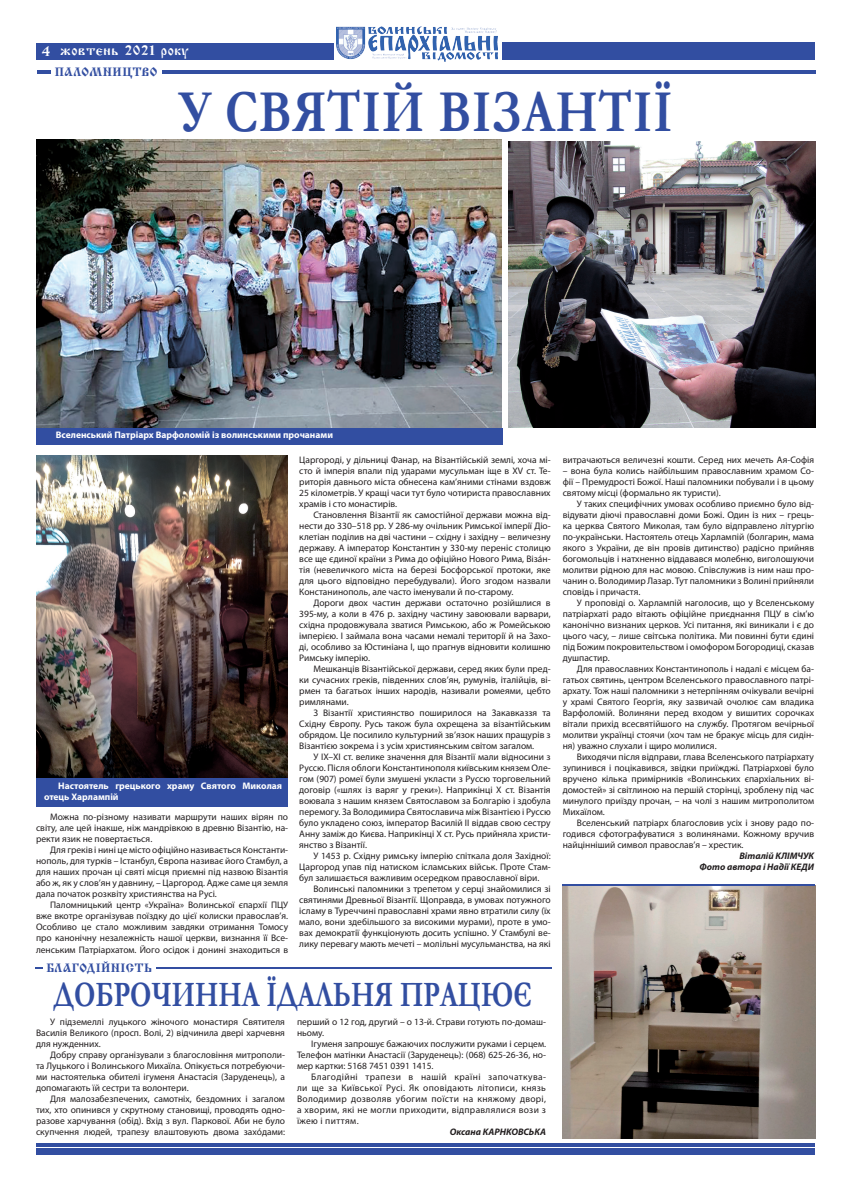
<style>
.page{position:relative;width:851px;height:1191px;background:#fff}
.page>*{position:absolute;margin:0;border:0;box-sizing:border-box;transform-origin:0 0}
.t1{font:700 60px "Garamond";letter-spacing:.02em;color:#324ea1;scale:.81 1}
.t2{font:700 36px "Garamond";color:#324ea1;scale:.75 1}
.t3{font:14px "Ukrainian Izhitsa";letter-spacing:.04em;color:#fff}
.t4{font:12px "Ukrainian Izhitsa";letter-spacing:.035em;color:#324ea1}
.t5{font:9.5px/11px "Myriad Pro";color:#231f20;text-align:justify}
.t6{font:700 9.5px/11px "Myriad Pro";color:#fff}
.t7{font:italic 700 9.5px/11px "Myriad Pro";color:#231f20;text-align:right}
</style>
<div class="page">
<img style="left:36px;top:139px;width:465px;height:288px">
<hr style="left:35px;top:967px;width:516px;height:1px;background:#324ea1">
<div style="left:36px;top:1149px;width:778px;height:6px;background:#324ea1"></div>
<hr style="left:36px;top:1143px;width:778px;height:3px;background:#324ea1">
<div style="left:502px;top:43px;width:312px;height:17px;background:#324ea1"></div>
<div style="left:36px;top:43px;width:298px;height:17px;background:#324ea1"></div>
<img style="left:337px;top:26px;width:161px;height:36px">
<div style="left:36px;top:777px;width:251px;height:29px;background:#324ea1"></div>
<div style="left:36px;top:428px;width:466px;height:16px;background:#324ea1"></div>
<hr style="left:37px;top:70px;width:778px;height:4px;background:#324ea1">
<div style="left:52px;top:68px;width:110px;height:12px;background:#fff"></div>
<div style="left:43px;top:964px;width:112px;height:12px;background:#fff"></div>
<img style="left:36px;top:456px;width:251px;height:322px">
<img style="left:508px;top:141px;width:307px;height:287px">
<img style="left:562px;top:885px;width:252px;height:253px">
<hr style="left:562px;top:884px;width:252px;height:1px;background:#324ea1">
<h3 class="t3" style="left:42px;top:42px;width:148px">4 жовтень 2021 року</h3>
<p class="t4" style="left:55px;top:65px;width:104px">ПАЛОМНИЦТВО</p>
<h1 class="t1" style="left:179px;top:71px;width:611px">У СВЯТІЙ ВІЗАНТІЇ</h1>
<p class="t6" style="left:56px;top:429px;width:279px">Вселенський Патріарх Варфоломій із волинськими прочанами</p>
<p class="t5" style="left:299px;top:454px;width:253px">Царгороді, у дільниці Фанар, на Візантійській землі, хоча мі&shy;сто й імперія впали під ударами мусульман іще в XV ст. Те&shy;риторія давнього міста обнесена кам’яними стінами вздовж 25 кілометрів. У кращі часи тут було чотириста православних храмів і сто монастирів.</p>
<p class="t5" style="left:299px;top:509px;width:253px;text-indent:14px">Становлення Візантії як самостійної держави можна від&shy;нести до 330–518 рр. У 286-му очільник Римської імперії Діо&shy;клетіан поділив на дві частини – східну і західну – величезну державу. А імператор Константин у 330-му переніс столицю все ще єдиної країни з Рима до офіційно Нового Рима, Візáн&shy;тія (невеличкого міста на березі Босфорської протоки, яке для цього відповідно перебудували). Його згодом назвали Констанинополь, але часто іменували й по-старому.</p>
<p class="t5" style="left:299px;top:597px;width:253px;text-indent:14px">Дороги двох частин держави остаточно розійшлися в 395-му, а коли в 476 р. західну частину завоювали варвари, східна продовжувала зватися Римською, або ж Ромейською імперією. І займала вона часами немалі території й на Захо&shy;ді, особливо за Юстиніана І, що прагнув відновити колишню Римську імперію.</p>
<p class="t5" style="left:299px;top:663px;width:253px;text-indent:14px">Мешканців Візантійської держави, серед яких були пред&shy;ки сучасних греків, південних слов’ян, румунів, італійців, ві&shy;рмен та багатьох інших народів, називали ромеями, цебто римлянами.</p>
<p class="t5" style="left:299px;top:707px;width:253px;text-indent:14px">З Візантії християнство поширилося на Закавказзя та Східну Європу. Русь також була охрещена за візантійським обрядом. Це посилило культурний зв’язок наших пращурів з Візантією зокрема і з усім християнським світом загалом.</p>
<p class="t5" style="left:299px;top:751px;width:253px;text-indent:14px">У IX–XI ст. велике значення для Візантії мали відносини з Руссю. Після облоги Константинополя київським князем Оле&shy;гом (907) ромеї були змушені укласти з Руссю торговельний договір («шлях із варяг у греки»). Наприкінці X ст. Візантія воювала з нашим князем Святославом за Болгарію і здобула перемогу. За Володимира Святославича між Візантією і Руссю було укладено союз, імператор Василій ІІ віддав свою сестру Анну заміж до Києва. Наприкінці Х ст. Русь прийняла христи&shy;янство з Візантії.</p>
<p class="t5" style="left:299px;top:850px;width:253px;text-indent:14px">У 1453 р. Східну римську імперію спіткала доля Західної:<br>Царгород упав під натиском ісламських військ. Проте Стам&shy;бул залишається важливим осередком православної віри.</p>
<p class="t5" style="left:299px;top:883px;width:253px;text-indent:14px">Волинські паломники з трепетом у серці знайомилися зі святинями Древньої Візантії. Щоправда, в умовах потужного ісламу в Туреччині православні храми явно втратили силу (їх мало, вони здебільшого за високими мурами), проте в умо&shy;вах демократії функціонують досить успішно. У Стамбулі ве&shy;лику перевагу мають мечеті – молільні мусульманства, на які</p>
<p class="t6" style="left:44px;top:780px;width:240px;text-indent:14px">Настоятель грецького храму Святого Миколая отець Харлампій</p>
<p class="t5" style="left:36px;top:811px;width:254px;text-indent:14px">Можна по-різному називати маршрути наших вірян по світу, але цей інакше, ніж мандрівкою в древню Візантію, на&shy;ректи язик не повертається.</p>
<p class="t5" style="left:36px;top:844px;width:254px;text-indent:14px">Для греків і нині це місто офіційно називається Константи&shy;нополь, для турків – Істанбул, Європа називає його Стамбул, а для наших прочан ці святі місця приємні під назвою Візантія або ж, як у слов’ян у давнину, – Царгород. Адже саме ця земля дала початок розквіту християнства на Русі.</p>
<p class="t5" style="left:36px;top:899px;width:254px;text-indent:14px">Паломницький центр «Україна» Волинської єпархії ПЦУ вже вкотре організував поїздку до цієї колиски православ’я.<br>Особливо це стало можливим завдяки отримання Томосу про канонічну незалежність нашої церкви, визнання її Все&shy;ленським Патріархатом. Його осідок і донині знаходиться в</p>
<p class="t4" style="left:46px;top:961px;width:107px">БЛАГОДІЙНІСТЬ</p>
<h2 class="t2" style="left:54px;top:970px;width:639px">ДОБРОЧИННА ЇДАЛЬНЯ ПРАЦЮЄ</h2>
<p class="t5" style="left:36px;top:1016px;width:250px;text-indent:14px">У підземеллі луцького жіночого монастиря Святителя Василія Великого (просп. Волі, 2) відчинила двері харчевня для нужденних.</p>
<p class="t5" style="left:36px;top:1049px;width:250px;text-indent:14px">Добру справу організували з благословіння митрополи&shy;та Луцького і Волинського Михаїла. Опікується потребуючи&shy;ми настоятелька обителі ігуменя Анастасія (Заруденець), а допомагають їй сестри та волонтери.</p>
<p class="t5" style="left:36px;top:1093px;width:250px;text-indent:14px">Для малозабезпечених, самотніх, бездомних і загалом тих, хто опинився у скрутному становищі, проводять одно&shy;разове харчування (обід). Вхід з вул. Паркової. Аби не було скупчення людей, трапезу влаштовують двома захóдами:</p>
<p class="t5" style="left:297px;top:1016px;width:250px">перший о 12 год, другий – о 13-й. Страви готують по-домаш&shy;ньому.</p>
<p class="t5" style="left:297px;top:1038px;width:250px;text-indent:14px">Ігуменя запрошує бажаючих послужити руками і серцем.<br>Телефон матінки Анастасії (Заруденець): (068) 625-26-36, но&shy;мер картки: 5168 7451 0391 1415.</p>
<p class="t5" style="left:297px;top:1071px;width:250px;text-indent:14px">Благодійні трапези в нашій країні започаткува&shy;ли ще за Київської Русі. Як оповідають літописи, князь Володимир дозволяв убогим поїсти на княжому дворі, а хворим, які не могли приходити, відправлялися вози з їжею і питтям.</p>
<p class="t7" style="left:450px;top:1126px;width:98px">Оксана КАРНКОВСЬКА</p>
<p class="t5" style="left:562px;top:454px;width:253px">витрачаються величезні кошти. Серед них мечеть Ая-Софія</p>
<p class="t5" style="left:562px;top:465px;width:253px">– вона була колись найбільшим православним храмом Со&shy;фії – Премудрості Божої. Наші паломники побували і в цьому святому місці (формально як туристи).</p>
<p class="t5" style="left:562px;top:498px;width:253px;text-indent:14px">У таких специфічних умовах особливо приємно було від&shy;відувати діючі православні доми Божі. Один із них – грець&shy;ка церква Святого Миколая, там було відправлено літургію по-українськи. Настоятель отець Харлампій (болгарин, мама якого з України, де він провів дитинство) радісно прийняв богомольців і натхненно віддавався молебню, виголошуючи молитви рідною для нас мовою. Співслужив із ним наш про&shy;чанин о. Володимир Лазар. Тут паломники з Волині прийняли сповідь і причастя.</p>
<p class="t5" style="left:562px;top:597px;width:253px;text-indent:14px">У проповіді о. Харлампій наголосив, що у Вселенському патріархаті радо вітають офіційне приєднання ПЦУ в сім’ю канонічно визнаних церков. Усі питання, які виникали і є до цього часу, – лише світська політика. Ми повинні бути єдині під Божим покровительством і омофором Богородиці, сказав душпастир.</p>
<p class="t5" style="left:562px;top:663px;width:253px;text-indent:14px">Для православних Константинополь і надалі є місцем ба&shy;гатьох святинь, центром Вселенського православного патрі&shy;архату. Тож наші паломники з нетерпінням очікували вечірні у храмі Святого Георгія, яку зазвичай очолює сам владика Варфоломій. Волиняни перед входом у вишитих сорочках вітали прихід всесвятійшого на службу. Протягом вечірньої молитви українці стоячи (хоч там не бракує місць для сидін&shy;ня) уважно слухали і щиро молилися.</p>
<p class="t5" style="left:562px;top:751px;width:253px;text-indent:14px">Виходячи після відправи, глава Вселенського патріархату зупинився і поцікавився, звідки приїжджі. Патріархові було вручено кілька примірників «Волинських єпархіальних ві&shy;домостей» зі світлиною на першій сторінці, зроблену під час минулого приїзду прочан, – на чолі з нашим митрополитом Михаїлом.</p>
<p class="t5" style="left:562px;top:817px;width:253px;text-indent:14px">Вселенський патріарх благословив усіх і знову радо по&shy;годився сфотографуватися з волинянами. Кожному вручив найцінніший символ православ’я – хрестик.</p>
<p class="t7" style="left:699px;top:850px;width:116px">Віталій КЛІМЧУК<br>Фото автора і Надії КЕДИ</p>
</div>
